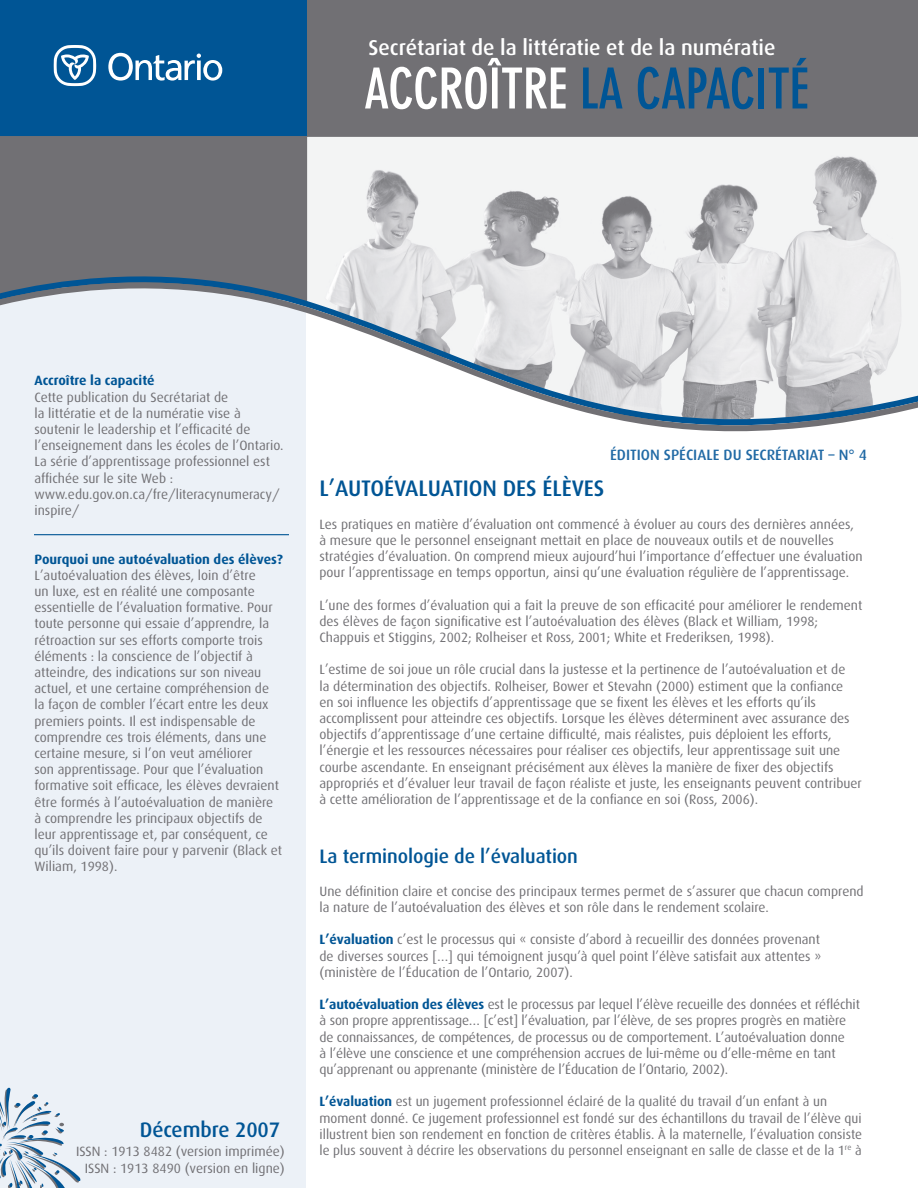
<style>
.page{position:relative;width:918px;height:1188px;background:#fff}
.page>*{position:absolute;margin:0;border:0;box-sizing:border-box;transform-origin:0 0}
.t1{font:700 condensed 55.65px "DIN Neuzeit Grotesk";letter-spacing:-.01em;color:#005595}
.t2{font:500 22.5px "Dax";letter-spacing:-.005em;color:#005595}
.t3{font:500 21.45px "Dax";letter-spacing:-.005em;color:#fff}
.t4{font:500 21px "Dax";letter-spacing:-.005em;color:#005595}
.t5{font:500 19.5px "Dax";letter-spacing:-.005em;color:#005595}
.t6{font:500 15px "Dax";color:#216aa5}
.t7{font:13.5px/16.2px "Dax";color:#717074}
.t8{font:700 13.5px "Dax";color:#005595}
.s1{color:#fff}
.s2{font-weight:700;color:#005595}
</style>
<div class="page">
<div style="left:0;top:488px;width:306px;height:700px;background:#ecf1f7"></div>
<svg style="left:0;top:1084px;width:82px;height:104px;background:#c6d4e0"></svg>
<div style="left:0;top:0;width:307px;height:136px;background:#005595"></div>
<div style="left:307px;top:0;width:611px;height:136px;background:#717074"></div>
<div style="left:0;top:136px;width:307px;height:101px;background:#717074"></div>
<img style="left:307px;top:137px;width:611px;height:100px">
<svg style="left:53px;top:45px;width:43px;height:42px"></svg>
<svg style="left:108px;top:52px;width:115px;height:29px"></svg>
<svg style="left:0;top:237px;width:918px;height:6px"></svg>
<svg style="left:0;top:243px;width:918px;height:245px"></svg>
<hr style="left:34px;top:534px;width:255px;height:1px;background:#005595">
<p class="t3" style="left:369px;top:35px;width:408px">Secrétariat de la littératie et de la numératie</p>
<p class="t1" style="left:364px;top:57px;width:446px"><span class="s1">ACCROÎTRE</span> LA CAPACITÉ</p>
<p class="t8" style="left:34px;top:373px;width:122px">Accroître la capacité</p>
<p class="t7" style="left:34px;top:389px;width:250px">Cette publication du Secrétariat de<br>la littératie et de la numératie vise à soutenir le leadership et l’efficacité de l’enseignement dans les écoles de l’Ontario.<br>La série d’apprentissage professionnel est affichée sur le site Web : www.edu.gov.on.ca/fre/literacynumeracy/ inspire/</p>
<p class="t8" style="left:34px;top:551px;width:250px">Pourquoi une autoévaluation des élèves?</p>
<p class="t7" style="left:34px;top:567px;width:249px">L’autoévaluation des élèves, loin d’être<br>un luxe, est en réalité une composante essentielle de l’évaluation formative. Pour toute personne qui essaie d’apprendre, la rétroaction sur ses efforts comporte trois éléments : la conscience de l’objectif à atteindre, des indications sur son niveau actuel, et une certaine compréhension de la façon de combler l’écart entre les deux premiers points. Il est indispensable de comprendre ces trois éléments, dans une certaine mesure, si l’on veut améliorer<br>son apprentissage. Pour que l’évaluation formative soit efficace, les élèves devraient être formés à l’autoévaluation de manière à comprendre les principaux objectifs de leur apprentissage et, par conséquent, ce qu’ils doivent faire pour y parvenir (Black et Wiliam, 1998).</p>
<p class="t4" style="left:140px;top:1118px;width:142px">Décembre 2007</p>
<p class="t7" style="left:76px;top:1144px;width:210px">ISSN : 1913 8482 (version imprimée)</p>
<p class="t7" style="left:85px;top:1160px;width:202px">ISSN : 1913 8490 (version en ligne)</p>
<p class="t6" style="left:610px;top:446px;width:258px">ÉDITION SPÉCIALE DU SECRÉTARIAT – N° 4</p>
<p class="t2" style="left:320px;top:476px;width:286px">L’AUTOÉVALUATION DES ÉLÈVES</p>
<p class="t7" style="left:320px;top:516px;width:545px">Les pratiques en matière d’évaluation ont commencé à évoluer au cours des dernières années, à mesure que le personnel enseignant mettait en place de nouveaux outils et de nouvelles stratégies d’évaluation. On comprend mieux aujourd’hui l’importance d’effectuer une évaluation pour l’apprentissage en temps opportun, ainsi qu’une évaluation régulière de l’apprentissage.</p>
<p class="t7" style="left:320px;top:597px;width:544px">L’une des formes d’évaluation qui a fait la preuve de son efficacité pour améliorer le rendement des élèves de façon significative est l’autoévaluation des élèves (Black et William, 1998;<br>Chappuis et Stiggins, 2002; Rolheiser et Ross, 2001; White et Frederiksen, 1998).</p>
<p class="t7" style="left:320px;top:662px;width:544px">L’estime de soi joue un rôle crucial dans la justesse et la pertinence de l’autoévaluation et de<br>la détermination des objectifs. Rolheiser, Bower et Stevahn (2000) estiment que la confiance<br>en soi influence les objectifs d’apprentissage que se fixent les élèves et les efforts qu’ils accomplissent pour atteindre ces objectifs. Lorsque les élèves déterminent avec assurance des objectifs d’apprentissage d’une certaine difficulté, mais réalistes, puis déploient les efforts, l’énergie et les ressources nécessaires pour réaliser ces objectifs, leur apprentissage suit une courbe ascendante. En enseignant précisément aux élèves la manière de fixer des objectifs appropriés et d’évaluer leur travail de façon réaliste et juste, les enseignants peuvent contribuer à cette amélioration de l’apprentissage et de la confiance en soi (Ross, 2006).</p>
<p class="t5" style="left:320px;top:846px;width:260px">La terminologie de l’évaluation</p>
<p class="t7" style="left:320px;top:883px;width:546px">Une définition claire et concise des principaux termes permet de s’assurer que chacun comprend la nature de l’autoévaluation des élèves et son rôle dans le rendement scolaire.</p>
<p class="t7" style="left:320px;top:932px;width:503px;text-align:justify"><span class="s2">L’évaluation</span> c’est le processus qui « consiste d’abord à recueillir des données provenant de diverses sources […] qui témoignent jusqu’à quel point l’élève satisfait aux attentes » (ministère de l’Éducation de l’Ontario, 2007).</p>
<p class="t7" style="left:320px;top:996px;width:542px"><span class="s2">L’autoévaluation des élèves</span> est le processus par lequel l’élève recueille des données et réfléchit à son propre apprentissage… [c’est] l’évaluation, par l’élève, de ses propres progrès en matière de connaissances, de compétences, de processus ou de comportement. L’autoévaluation donne<br>à l’élève une conscience et une compréhension accrues de lui-même ou d’elle-même en tant qu’apprenant ou apprenante (ministère de l’Éducation de l’Ontario, 2002).</p>
<p class="t7" style="left:320px;top:1094px;width:544px"><span class="s2">L’évaluation</span> est un jugement professionnel éclairé de la qualité du travail d’un enfant à un moment donné. Ce jugement professionnel est fondé sur des échantillons du travail de l’élève qui illustrent bien son rendement en fonction de critères établis. À la maternelle, l’évaluation consiste le plus souvent à décrire les observations du personnel enseignant en salle de classe et de la 1<sup>re</sup> à</p>
</div>
